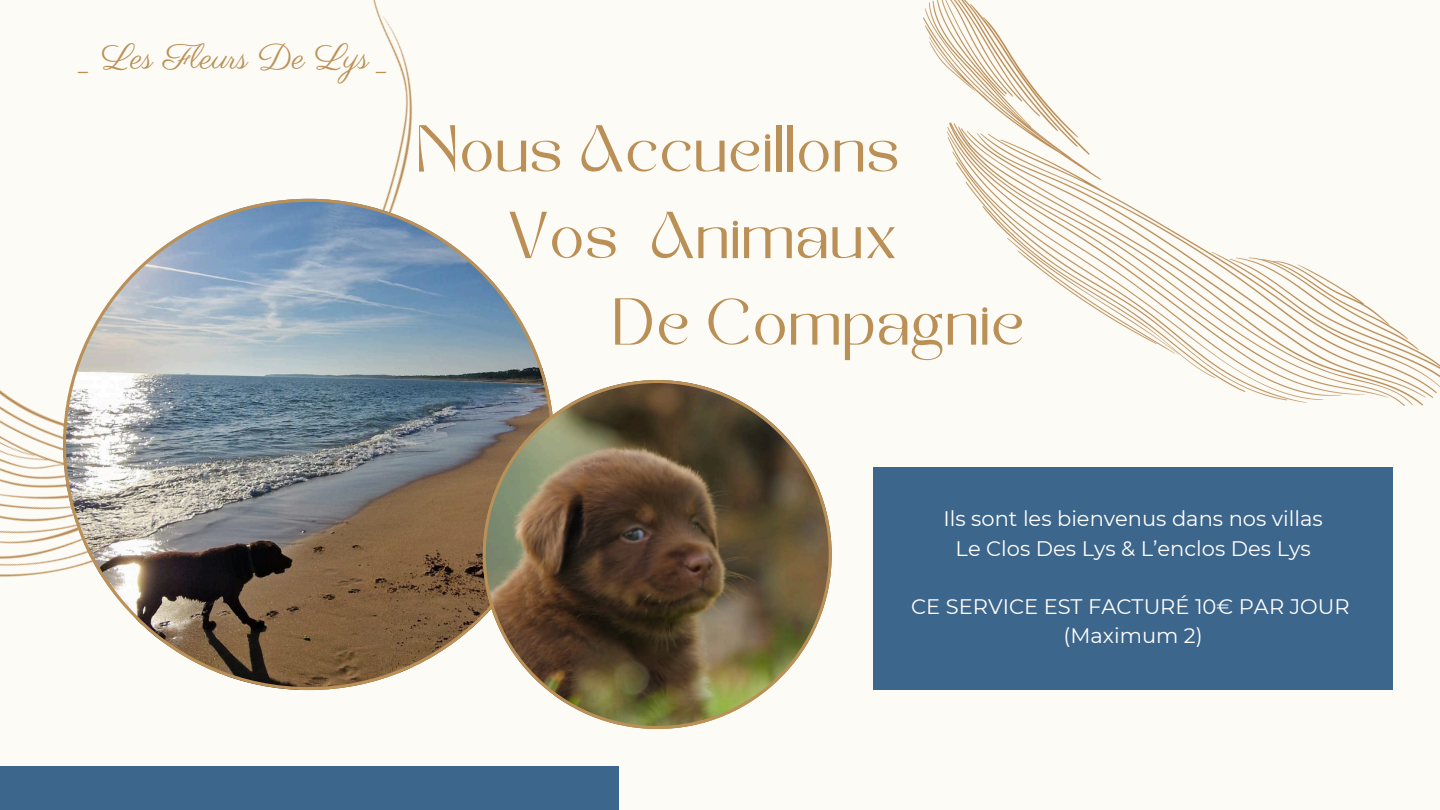
<style>
.page{position:relative;width:1440px;height:810px;background:#fdfbf5}
.page>*{position:absolute;margin:0;border:0;box-sizing:border-box;transform-origin:0 0}
.t1{font:61.8px "KENAO";color:#bb9057}
.t2{font:35px "Parisienne";color:#bb9057}
.t3{font:21px "Montserrat";color:#fffefc}
</style>
<div class="page">
<img style="left:923px;top:0;width:517px;height:405px">
<img style="left:0;top:0;width:413px;height:577px">
<div style="left:0;top:766px;width:619px;height:44px;background:#3d668c"></div>
<img style="left:63px;top:199px;width:483px;height:491px">
<img style="left:483px;top:380px;width:349px;height:349px">
<div style="left:874px;top:467px;width:519px;height:223px;background:#3d668c"></div>
<h2 class="t2" style="left:81px;top:36px;width:310px">_ Les Fleurs De Lys _</h2>
<p class="t1" style="left:419px;top:125px;width:486px">Nous Accueillons</p>
<p class="t1" style="left:510px;top:212px;width:393px">Vos Animaux</p>
<p class="t1" style="left:615px;top:298px;width:414px">De Compagnie</p>
<h1 class="t3" style="left:944px;top:506px;width:381px">Ils sont les bienvenus dans nos villas</h1>
<p class="t3" style="left:956px;top:535px;width:357px">Le Clos Des Lys &amp; L’enclos Des Lys</p>
<p class="t3" style="left:911px;top:594px;width:440px">CE SERVICE EST FACTURÉ 10€ PAR JOUR</p>
<p class="t3" style="left:1064px;top:623px;width:141px">(Maximum 2)</p>
</div>
